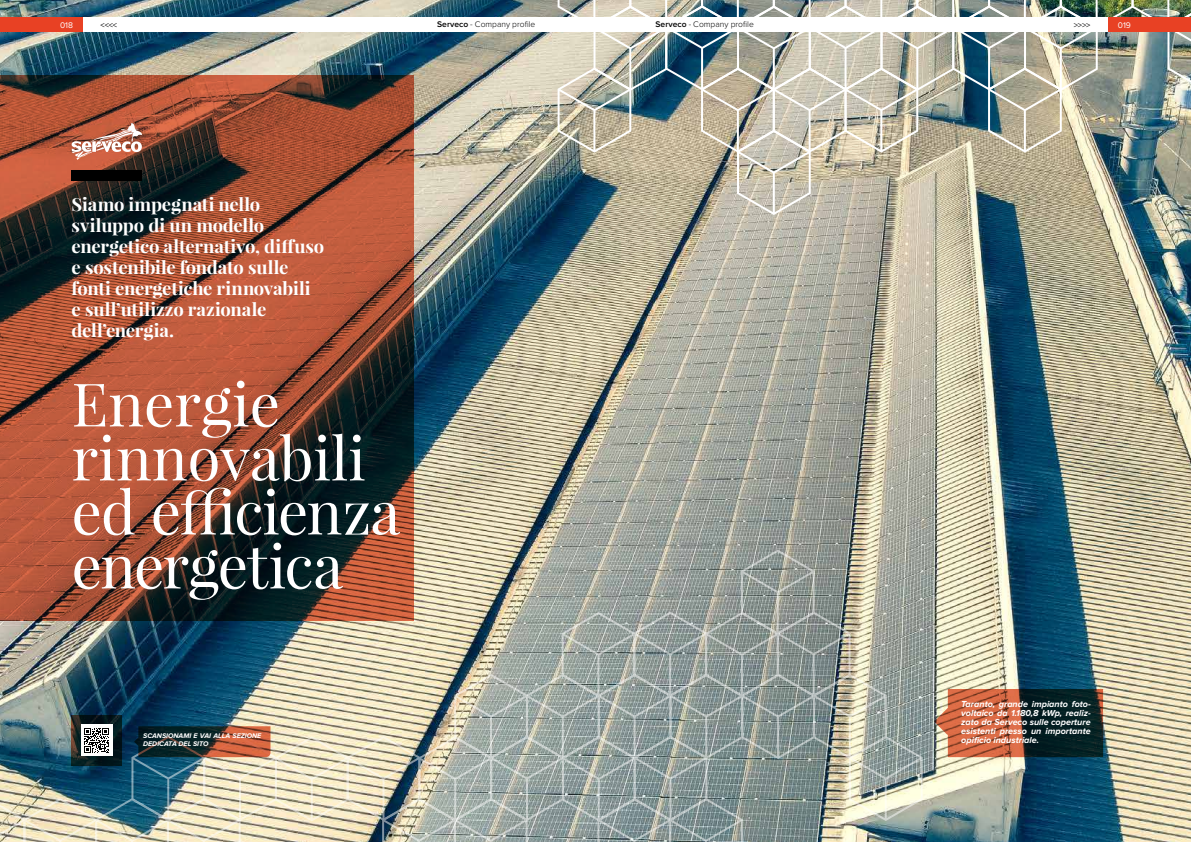
<style>
.page{position:relative;width:1191px;height:842px;background:#fff}
.page>*{position:absolute;margin:0;border:0;box-sizing:border-box;transform-origin:0 0}
.t1{font:60px/54px "Playfair Display";color:#fff}
.t2{font:700 18px/21px "Playfair Display";letter-spacing:-.01em;color:#fff}
.t3{font:italic 700 9px/9px "Proxima Nova";color:#fff;text-align:justify}
.t4{font:300 8.5px "Proxima Nova";letter-spacing:.005em;color:#000}
.t5{font:8.5px "Proxima Nova";color:#000}
.t6{font:8.5px "Proxima Nova";letter-spacing:.01em;color:#fff}
.t7{font:italic 700 7px/8px "Proxima Nova";color:#fff}
.s1{font-weight:600}
</style>
<div class="page">
<img style="left:0;top:0;width:1191px;height:842px">
<svg style="left:0;top:75px;width:413px;height:475px;background:#864631"></svg>
<div style="left:72px;top:170px;width:70px;height:10px;background:#000"></div>
<img style="left:557px;top:0;width:634px;height:215px">
<svg style="left:934px;top:689px;width:169px;height:68px;background:#6d4938"></svg>
<svg style="left:71px;top:123px;width:71px;height:37px"></svg>
<img style="left:0;top:550px;width:922px;height:292px">
<div style="left:0;top:17px;width:83px;height:15px;background:#e84124"></div>
<div style="left:1108px;top:17px;width:83px;height:15px;background:#e84124"></div>
<div style="left:83px;top:17px;width:512px;height:15px;background:#fff"></div>
<div style="left:595px;top:17px;width:513px;height:15px;background:#fff"></div>
<p class="t6" style="left:60px;top:22px;width:15px">018</p>
<p class="t5" style="left:101px;top:22px;width:18px">&lt;&lt;&lt;&lt;</p>
<p class="t4" style="left:655px;top:19px;width:100px"><span class="s1">Serveco</span> - Company profile</p>
<p class="t5" style="left:1073px;top:22px;width:18px">&gt;&gt;&gt;&gt;</p>
<p class="t4" style="left:437px;top:19px;width:100px"><span class="s1">Serveco</span> - Company profile</p>
<p class="t6" style="left:1117px;top:22px;width:15px">019</p>
<p class="t2" style="left:72px;top:194px;width:254px">Siamo impegnati nello sviluppo di un modello energetico alternativo, diffuso e sostenibile fondato sulle fonti energetiche rinnovabili e sull’utilizzo razionale dell’energia.</p>
<h1 class="t1" style="left:72px;top:377px;width:330px">Energie rinnovabili ed efficienza energetica</h1>
<p class="t7" style="left:143px;top:732px;width:120px">SCANSIONAMI E VAI ALLA SEZIONE<br>DEDICATA DEL SITO</p>
<p class="t3" style="left:961px;top:699px;width:131px">Taranto, grande impianto foto&shy;voltaico da 1.180,8 kWp, realiz&shy;zato da Serveco sulle coperture esistenti presso un importante opificio industriale.</p>
</div>
